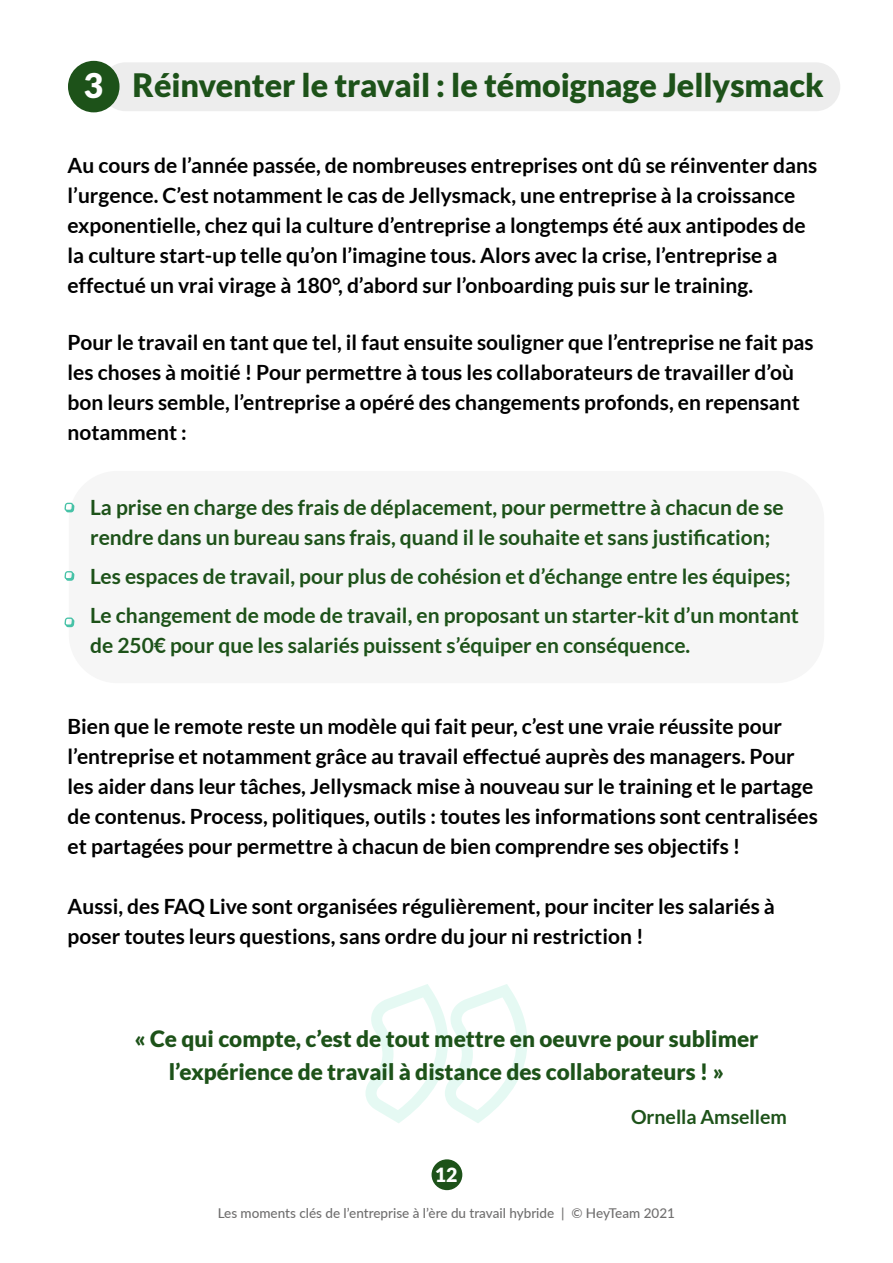
<style>
.page{position:relative;width:893px;height:1263px;background:#fff}
.page>*{position:absolute;margin:0;border:0;box-sizing:border-box;transform-origin:0 0}
.t1{font:900 32.25px "Lato";color:#1d5219}
.t2{font:900 22.5px/33px "Lato";color:#1d5219;text-align:center}
.t3{font:700 21px/30px "Lato";color:#000}
.t4{font:700 21px/30px "Lato";color:#1d5219}
.t5{font:700 19.5px "Lato";color:#1d5219}
.t6{font:900 19.5px "Lato";color:#fff}
.t7{font:500 13.5px "Lato";color:#706f6f}
.s1{font-size:33.9px;color:#fff}
</style>
<div class="page">
<div style="left:69px;top:471px;width:755px;height:212px;background:#f6f6f6;border-radius:48px"></div>
<div style="left:432px;top:1159px;width:30px;height:31px;background:#1d5219;border-radius:50%"></div>
<div style="left:101px;top:62px;width:739px;height:49px;background:#ededed;border-radius:24px"></div>
<div style="left:68px;top:61px;width:52px;height:51px;background:#1d5219;border-radius:50%"></div>
<svg style="left:64px;top:503px;width:10px;height:9px"></svg>
<svg style="left:64px;top:571px;width:10px;height:10px"></svg>
<svg style="left:64px;top:617px;width:10px;height:10px"></svg>
<svg style="left:365px;top:984px;width:162px;height:139px"></svg>
<h1 class="t1" style="left:84px;top:66px;width:742px"><span class="s1">3</span> Réinventer le travail : le témoignage Jellysmack</h1>
<p class="t3" style="left:68px;top:150px;width:751px">Au cours de l’année passée, de nombreuses entreprises ont dû se réinventer dans l’urgence. C’est notamment le cas de Jellysmack, une entreprise à la croissance exponentielle, chez qui la culture d’entreprise a longtemps été aux antipodes de la culture start-up telle qu’on l’imagine tous. Alors avec la crise, l’entreprise a effectué un vrai virage à 180°, d’abord sur l’onboarding puis sur le training.</p>
<p class="t3" style="left:68px;top:327px;width:748px">Pour le travail en tant que tel, il faut ensuite souligner que l’entreprise ne fait pas les choses à moitié ! Pour permettre à tous les collaborateurs de travailler d’où bon leurs semble, l’entreprise a opéré des changements profonds, en repensant notamment :</p>
<p class="t4" style="left:90px;top:492px;width:695px">La prise en charge des frais de déplacement, pour permettre à chacun de se rendre dans un bureau sans frais, quand il le souhaite et sans justification;</p>
<p class="t4" style="left:90px;top:556px;width:710px;line-height:39px">Les espaces de travail, pour plus de cohésion et d’échange entre les équipes;<br>Le changement de mode de travail, en proposant un starter-kit d’un montant</p>
<p class="t4" style="left:90px;top:630px;width:602px">de 250€ pour que les salariés puissent s’équiper en conséquence.</p>
<p class="t3" style="left:68px;top:711px;width:752px">Bien que le remote reste un modèle qui fait peur, c’est une vraie réussite pour l’entreprise et notamment grâce au travail effectué auprès des managers. Pour les aider dans leur tâches, Jellysmack mise à nouveau sur le training et le partage de contenus. Process, politiques, outils : toutes les informations sont centralisées et partagées pour permettre à chacun de bien comprendre ses objectifs !</p>
<p class="t3" style="left:68px;top:891px;width:709px">Aussi, des FAQ Live sont organisées régulièrement, pour inciter les salariés à poser toutes leurs questions, sans ordre du jour ni restriction !</p>
<p class="t2" style="left:134px;top:1022px;width:626px">« Ce qui compte, c’est de tout mettre en oeuvre pour sublimer l’expérience de travail à distance des collaborateurs ! »</p>
<p class="t5" style="left:631px;top:1106px;width:157px">Ornella Amsellem</p>
<p class="t6" style="left:435px;top:1163px;width:24px">12</p>
<p class="t7" style="left:218px;top:1203px;width:459px">Les moments clés de l’entreprise à l’ère du travail hybride | © HeyTeam 2021</p>
</div>
